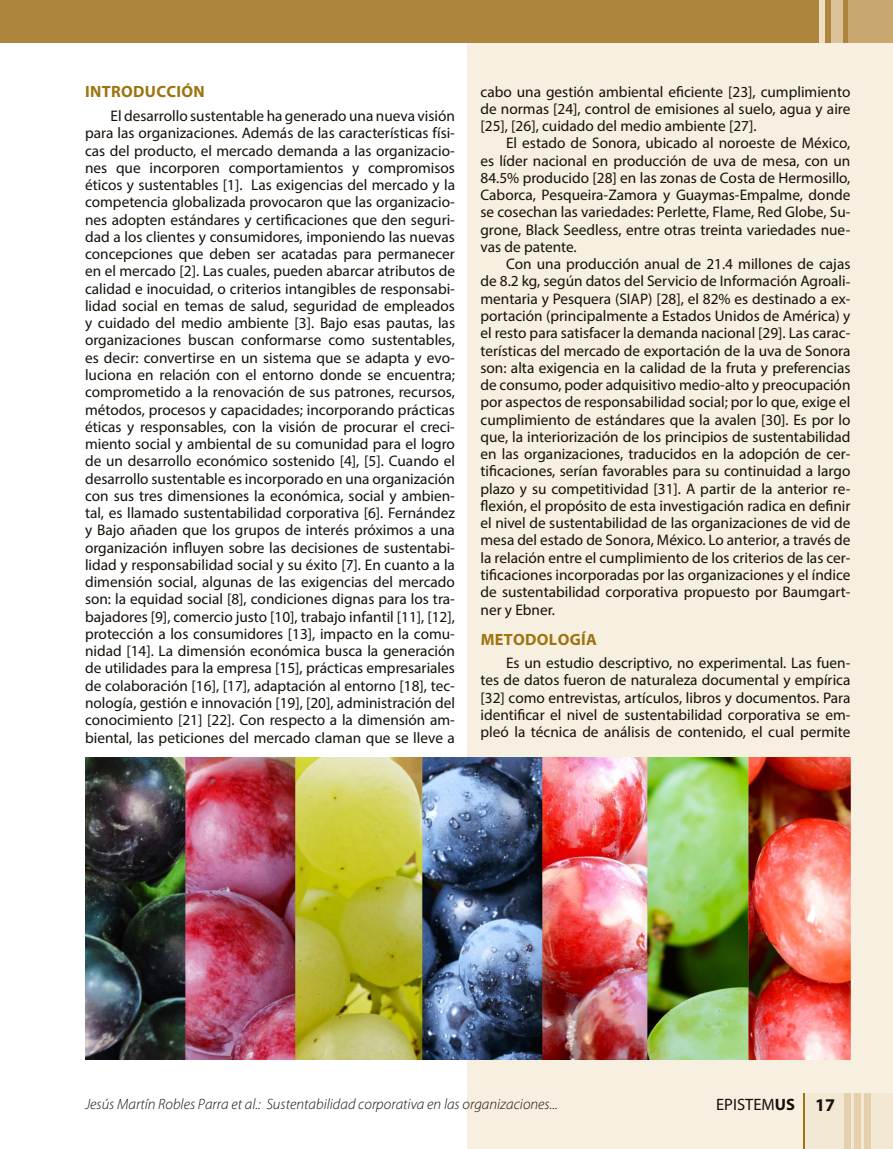
<style>
.page{position:relative;width:893px;height:1149px;background:#fff}
.page>*{position:absolute;margin:0;border:0;box-sizing:border-box;transform-origin:0 0}
.t1{font:16.5px "Myriad Pro";color:#16100a}
.t2{font:700 16.35px "Myriad Pro";letter-spacing:.02em;color:#9e7411}
.t3{font:15.3px/17.2px "Myriad Pro";color:#16100a;text-align:justify}
.t4{font:italic 300 15px "Myriad Pro";color:#16100a}
.s1{font-weight:700}
.s2{font-weight:700;font-size:18px}
</style>
<div class="page">
<div style="left:468px;top:0;width:425px;height:1148px;background:#f7efe0"></div>
<div style="left:0;top:0;width:893px;height:43px;background:#ad853c"></div>
<div style="left:849px;top:0;width:44px;height:43px;background:#c7a670"></div>
<div style="left:831px;top:0;width:12px;height:43px;background:#dbc298"></div>
<div style="left:819px;top:0;width:6px;height:43px;background:#eddec1"></div>
<img style="left:85px;top:757px;width:765px;height:302px">
<div style="left:804px;top:1092px;width:89px;height:56px;background:#f3e8d4"></div>
<div style="left:845px;top:1092px;width:6px;height:56px;background:#e4d0ac"></div>
<div style="left:854px;top:1092px;width:6px;height:56px;background:#e4d0ac"></div>
<div style="left:864px;top:1092px;width:6px;height:56px;background:#e4d0ac"></div>
<hr style="left:804px;top:1092px;width:1px;height:56px;background:#9e7411">
<p class="t2" style="left:85px;top:81px;width:121px">INTRODUCCIÓN</p>
<p class="t3" style="left:85px;top:107px;width:371px;text-indent:26px">El desarrollo sustentable ha generado una nueva visión para las organizaciones. Además de las características físi&shy;cas del producto, el mercado demanda a las organizacio&shy;nes que incorporen comportamientos y compromisos éticos y sustentables [1]. Las exigencias del mercado y la competencia globalizada provocaron que las organizacio&shy;nes adopten estándares y certificaciones que den seguri&shy;dad a los clientes y consumidores, imponiendo las nuevas concepciones que deben ser acatadas para permanecer en el mercado [2]. Las cuales, pueden abarcar atributos de calidad e inocuidad, o criterios intangibles de responsabi&shy;lidad social en temas de salud, seguridad de empleados y cuidado del medio ambiente [3]. Bajo esas pautas, las organizaciones buscan conformarse como sustentables, es decir: convertirse en un sistema que se adapta y evo&shy;luciona en relación con el entorno donde se encuentra; comprometido a la renovación de sus patrones, recursos, métodos, procesos y capacidades; incorporando prácticas éticas y responsables, con la visión de procurar el creci&shy;miento social y ambiental de su comunidad para el logro de un desarrollo económico sostenido [4], [5]. Cuando el desarrollo sustentable es incorporado en una organización con sus tres dimensiones la económica, social y ambien&shy;tal, es llamado sustentabilidad corporativa [6]. Fernández y Bajo añaden que los grupos de interés próximos a una organización influyen sobre las decisiones de sustentabi&shy;lidad y responsabilidad social y su éxito [7]. En cuanto a la dimensión social, algunas de las exigencias del mercado son: la equidad social [8], condiciones dignas para los tra&shy;bajadores [9], comercio justo [10], trabajo infantil [11], [12], protección a los consumidores [13], impacto en la comu&shy;nidad [14]. La dimensión económica busca la generación de utilidades para la empresa [15], prácticas empresariales de colaboración [16], [17], adaptación al entorno [18], tec&shy;nología, gestión e innovación [19], [20], administración del conocimiento [21] [22]. Con respecto a la dimensión am&shy;biental, las peticiones del mercado claman que se lleve a</p>
<p class="t3" style="left:480px;top:83px;width:371px">cabo una gestión ambiental eficiente [23], cumplimiento de normas [24], control de emisiones al suelo, agua y aire [25], [26], cuidado del medio ambiente [27].</p>
<p class="t3" style="left:480px;top:134px;width:371px;text-indent:26px">El estado de Sonora, ubicado al noroeste de México, es líder nacional en producción de uva de mesa, con un 84.5% producido [28] en las zonas de Costa de Hermosillo, Caborca, Pesqueira-Zamora y Guaymas-Empalme, donde se cosechan las variedades: Perlette, Flame, Red Globe, Su&shy;grone, Black Seedless, entre otras treinta variedades nue&shy;vas de patente.</p>
<p class="t3" style="left:480px;top:255px;width:371px;text-indent:26px">Con una producción anual de 21.4 millones de cajas de 8.2 kg, según datos del Servicio de Información Agroali&shy;mentaria y Pesquera (SIAP) [28], el 82% es destinado a ex&shy;portación (principalmente a Estados Unidos de América) y el resto para satisfacer la demanda nacional [29]. Las carac&shy;terísticas del mercado de exportación de la uva de Sonora son: alta exigencia en la calidad de la fruta y preferencias de consumo, poder adquisitivo medio-alto y preocupación por aspectos de responsabilidad social; por lo que, exige el cumplimiento de estándares que la avalen [30]. Es por lo que, la interiorización de los principios de sustentabilidad en las organizaciones, traducidos en la adopción de cer&shy;tificaciones, serían favorables para su continuidad a largo plazo y su competitividad [31]. A partir de la anterior re&shy;flexión, el propósito de esta investigación radica en definir el nivel de sustentabilidad de las organizaciones de vid de mesa del estado de Sonora, México. Lo anterior, a través de la relación entre el cumplimiento de los criterios de las cer&shy;tificaciones incorporadas por las organizaciones y el índice de sustentabilidad corporativa propuesto por Baumgart&shy;ner y Ebner.</p>
<p class="t2" style="left:481px;top:628px;width:118px">METODOLOGÍA</p>
<p class="t3" style="left:480px;top:654px;width:371px;text-indent:26px">Es un estudio descriptivo, no experimental. Las fuen&shy;tes de datos fueron de naturaleza documental y empírica [32] como entrevistas, artículos, libros y documentos. Para identificar el nivel de sustentabilidad corporativa se em&shy;pleó la técnica de análisis de contenido, el cual permite</p>
<p class="t4" style="left:85px;top:1094px;width:474px">Jesús Martín Robles Parra et al.: Sustentabilidad corporativa en las organizaciones...</p>
<p class="t1" style="left:716px;top:1093px;width:120px">EPISTEM<span class="s1">US</span> <span class="s2">17</span></p>
</div>
